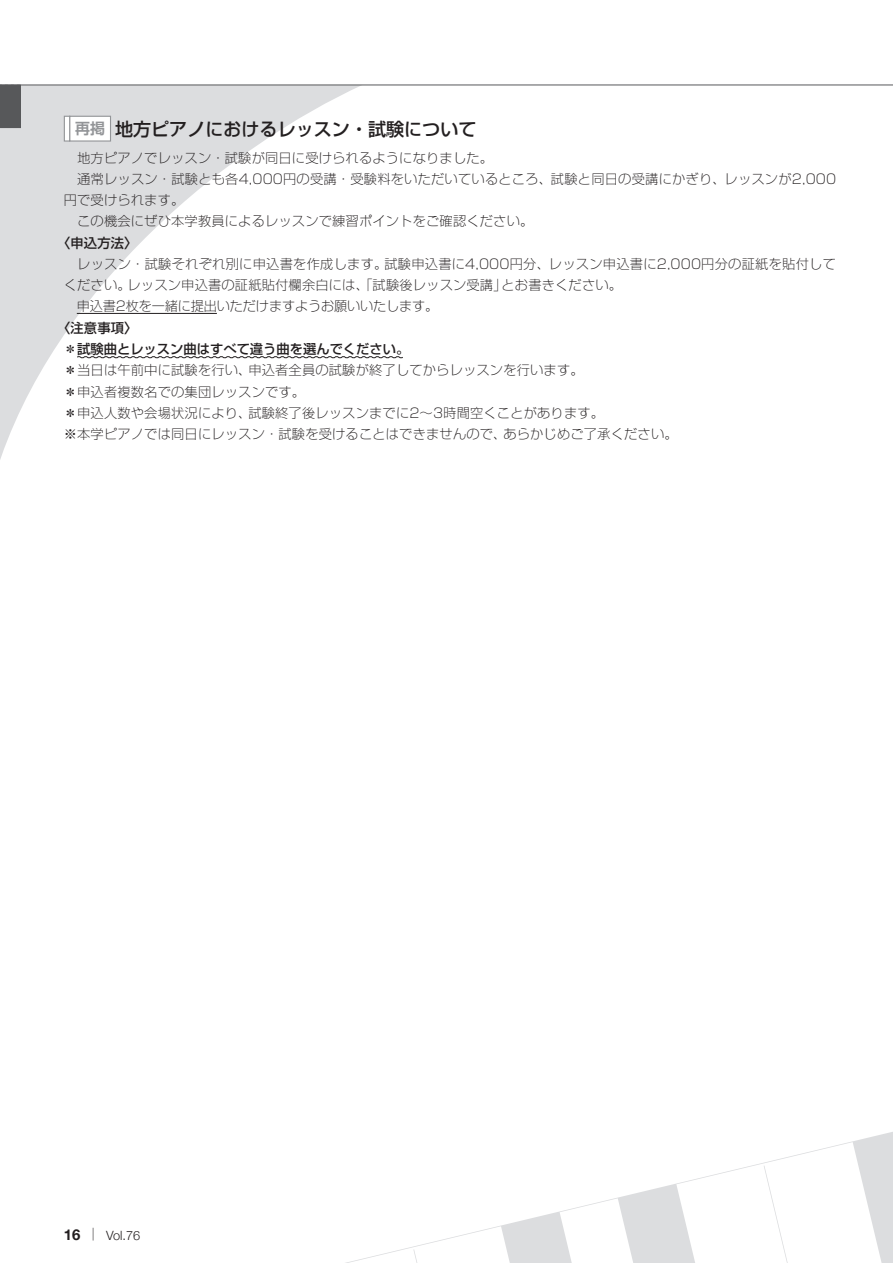
<style>
.page{position:relative;width:893px;height:1263px;background:#fff}
.page>*{position:absolute;margin:0;border:0;box-sizing:border-box;transform-origin:0 0}
.t1{font:500 18px "Shin Go Pro";color:#231f20}
.t2{font:300 expanded 13.35px/21.3px "Shin Go Pro";letter-spacing:.01em;color:#231f20}
.t3{font:300 expanded 13.35px "Shin Go Pro";letter-spacing:-.01em;color:#231f20}
.t4{font:500 13.35px "Shin Go Pro";color:#231f20}
.t5{font:300 12.75px "Helvetica Neue";color:#231f20}
.s1{font-family:"Shin Go Pro De";font-weight:700;font-size:14.85px;color:#939598}
.s2{font-weight:500;font-stretch:normal}
.s3{font-weight:700;font-size:14.85px}
.s4{font-family:"Gothic BBB Pro";font-weight:500}
</style>
<div class="page">
<svg style="left:0;top:86px;width:360px;height:374px"></svg>
<svg style="left:346px;top:1132px;width:547px;height:131px"></svg>
<hr style="left:0;top:85px;width:893px;height:1px;background:#57585a">
<svg style="left:0;top:148px;width:20px;height:1px"></svg>
<svg style="left:0;top:170px;width:20px;height:1px"></svg>
<svg style="left:0;top:191px;width:20px;height:1px"></svg>
<svg style="left:0;top:212px;width:20px;height:1px"></svg>
<svg style="left:0;top:233px;width:20px;height:1px"></svg>
<svg style="left:0;top:255px;width:20px;height:1px"></svg>
<svg style="left:0;top:276px;width:20px;height:1px"></svg>
<svg style="left:0;top:297px;width:20px;height:1px"></svg>
<svg style="left:0;top:319px;width:20px;height:1px"></svg>
<svg style="left:0;top:340px;width:20px;height:1px"></svg>
<svg style="left:0;top:361px;width:20px;height:1px"></svg>
<svg style="left:0;top:382px;width:20px;height:1px"></svg>
<svg style="left:0;top:404px;width:20px;height:1px"></svg>
<svg style="left:0;top:425px;width:20px;height:1px"></svg>
<svg style="left:0;top:446px;width:20px;height:1px"></svg>
<svg style="left:0;top:86px;width:20px;height:42px"></svg>
<hr style="left:77px;top:313px;width:140px;height:1px;background:#231f20">
<svg style="left:77px;top:356px;width:326px;height:3px"></svg>
<div style="left:69px;top:116px;width:42px;height:26px;background:#fff;border:1px solid #939598"></div>
<svg style="left:64px;top:116px;width:6px;height:26px"></svg>
<h1 class="t1" style="left:75px;top:114px;width:403px"><span class="s1">再掲</span> 地方ピアノにおけるレッスン・試験について</h1>
<p class="t2" style="left:64px;top:145px;width:774px">　地方ピアノでレッスン・試験が同日に受けられるようになりました。<br>　通常レッスン・試験とも各4,000円の受講・受験料をいただいているところ、試験と同日の受講にかぎり、レッスンが2,000円で受けられます。<br>　この機会にぜひ本学教員によるレッスンで練習ポイントをご確認ください。</p>
<p class="t4" style="left:57px;top:232px;width:82px">〈申込方法〉</p>
<p class="t2" style="left:64px;top:252px;width:774px">　レッスン・試験それぞれ別に申込書を作成します。試験申込書に4,000円分、レッスン申込書に2,000円分の証紙を貼付して</p>
<p class="t2" style="left:64px;top:273px;width:560px">ください。レッスン申込書の証紙貼付欄余白には、「試験後レッスン受講」とお書きください。</p>
<p class="t3" style="left:77px;top:295px;width:363px">申込書2枚を一緒に提出いただけますようお願いいたします。</p>
<p class="t2" style="left:64px;top:315px;width:615px;text-indent:-7px"><span class="s2">〈注意事項〉<br></span>＊<span class="s2">試験曲とレッスン曲はすべて違う曲を選んでください。<br></span>＊当日は午前中に試験を行い、申込者全員の試験が終了してからレッスンを行います。<br>＊申込者複数名での集団レッスンです。<br>＊申込人数や会場状況により、試験終了後レッスンまでに2～3時間空くことがあります。<br>※本学ピアノでは同日にレッスン・試験を受けることはできませんので、あらかじめご了承ください。</p>
<p class="t5" style="left:64px;top:1225px;width:78px"><span class="s3">16</span> <span class="s4">｜</span> Vol.76</p>
</div>
